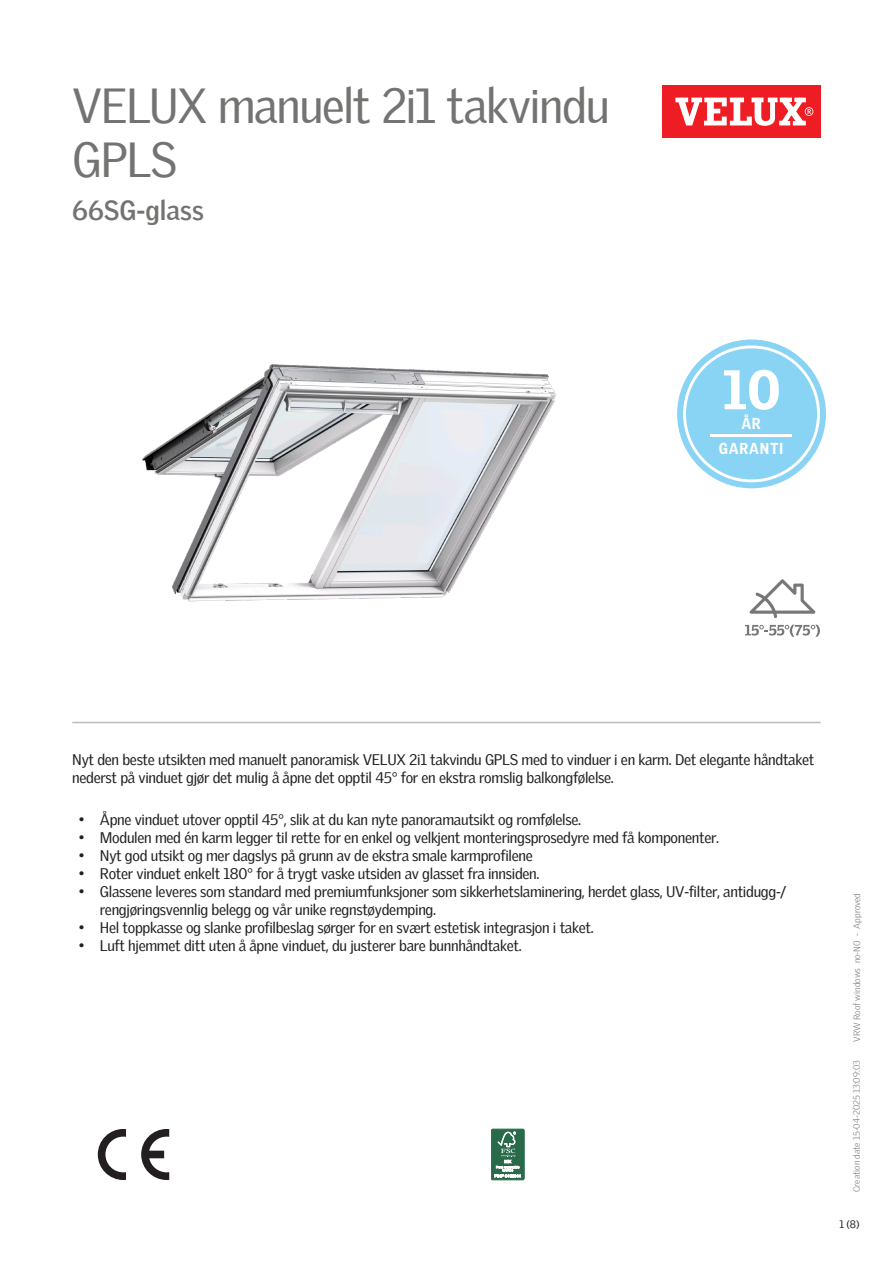
<style>
.page{position:relative;width:893px;height:1263px;background:#fff}
.page>*{position:absolute;margin:0;border:0;box-sizing:border-box;transform-origin:0 0}
.t1{font:900 54.15px "Velux Gothic";color:#fff}
.Headline{font:48px/54px "Velux Gothic";letter-spacing:-.03em;color:#737371}
.t2{font:700 27px "Velux Gothic";color:#737371}
.t3{font:900 15.45px "Velux Gothic";letter-spacing:.05em;color:#fff;scale:.93 1}
.Body_Regular{font:15px/18px "Velux Gothic";letter-spacing:-.02em;color:#231f20}
.t4{font:10.5px "Velux Gothic";color:#231f20}
.t5{font:300 9px "Velux Gothic";color:#7c7e81}
</style>
<div class="page">
<div style="left:662px;top:85px;width:159px;height:53px;background:#ee1d23"></div>
<svg style="left:675px;top:98px;width:138px;height:28px"></svg>
<hr style="left:72px;top:722px;width:749px;height:1px;background:#bcbdbb">
<svg style="left:749px;top:579px;width:66px;height:39px"></svg>
<svg style="left:745px;top:625px;width:75px;height:12px"></svg>
<svg style="left:141px;top:1129px;width:28px;height:51px"></svg>
<svg style="left:98px;top:1129px;width:28px;height:51px"></svg>
<svg style="left:491px;top:1129px;width:33px;height:51px"></svg>
<div style="left:491px;top:1129px;width:33px;height:51px;border:1px solid #286a4a;border-radius:2px"></div>
<svg style="left:495px;top:1132px;width:26px;height:45px"></svg>
<svg style="left:677px;top:339px;width:149px;height:149px"></svg>
<div style="left:686px;top:348px;width:131px;height:131px;background:#89d3f4;border-radius:50%"></div>
<hr style="left:710px;top:434px;width:82px;height:3px;background:#fff">
<img style="left:142px;top:364px;width:415px;height:238px">
<p class="Headline" style="left:72px;top:74px;width:539px">VELUX manuelt 2i1 takvindu<br>GPLS</p>
<p class="t2" style="left:72px;top:190px;width:133px">66SG-glass</p>
<p class="t1" style="left:722px;top:355px;width:60px">10</p>
<p class="t3" style="left:719px;top:438px;width:71px">GARANTI</p>
<p class="t3" style="left:741px;top:414px;width:22px">ÅR</p>
<p class="Body_Regular" style="left:72px;top:749px;width:744px">Nyt den beste utsikten med manuelt panoramisk VELUX 2i1 takvindu GPLS med to vinduer i en karm. Det elegante håndtaket nederst på vinduet gjør det mulig å åpne det opptil 45° for en ekstra romslig balkongfølelse.</p>
<p class="Body_Regular" style="left:79px;top:810px;width:504px">• Åpne vinduet utover opptil 45°, slik at du kan nyte panoramautsikt og romfølelse.</p>
<p class="Body_Regular" style="left:79px;top:828px;width:642px">• Modulen med én karm legger til rette for en enkel og velkjent monteringsprosedyre med få komponenter.</p>
<p class="Body_Regular" style="left:79px;top:846px;width:456px">• Nyt god utsikt og mer dagslys på grunn av de ekstra smale karmprofilene</p>
<p class="Body_Regular" style="left:79px;top:864px;width:462px">• Roter vinduet enkelt 180° for å trygt vaske utsiden av glasset fra innsiden.</p>
<p class="Body_Regular" style="left:100px;top:882px;width:688px;text-indent:-21px">• Glassene leveres som standard med premiumfunksjoner som sikkerhetslaminering, herdet glass, UV-filter, antidugg-/ rengjøringsvennlig belegg og vår unike regnstøydemping.</p>
<p class="Body_Regular" style="left:79px;top:918px;width:516px">• Hel toppkasse og slanke profilbeslag sørger for en svært estetisk integrasjon i taket.</p>
<p class="Body_Regular" style="left:79px;top:936px;width:444px">• Luft hjemmet ditt uten å åpne vinduet, du justerer bare bunnhåndtaket.</p>
<p class="t5" style="left:850px;top:1042px;width:150px;rotate:-90deg">VRW Roof windows no-NO - Approved</p>
<p class="t5" style="left:850px;top:1192px;width:133px;rotate:-90deg">Creation date 15-04-2025 13:09:03</p>
<p class="t4" style="left:839px;top:1216px;width:22px">1 (8)</p>
</div>
